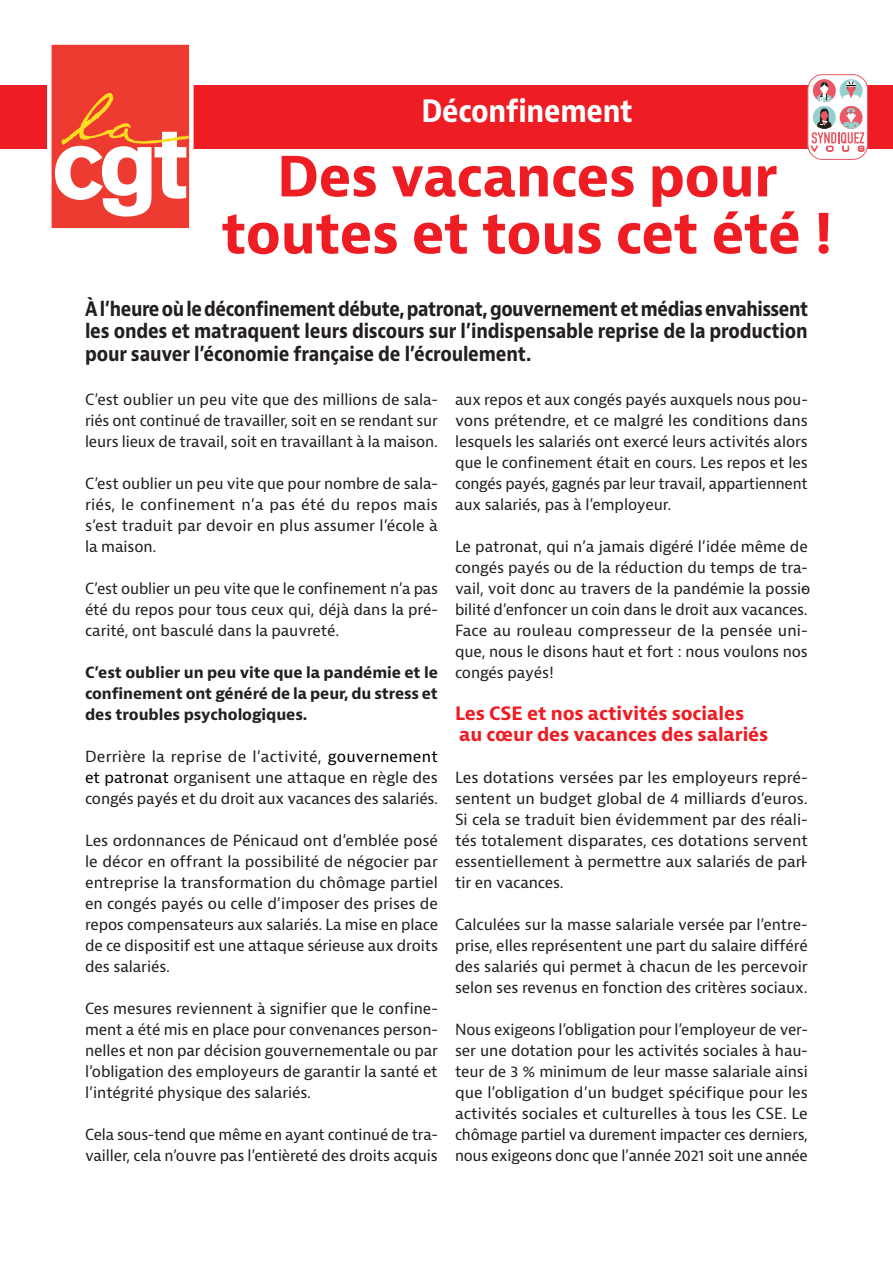
<style>
.page{position:relative;width:893px;height:1263px;background:#fff}
.page>*{position:absolute;margin:0;border:0;box-sizing:border-box;transform-origin:0 0}
.Titre_C{font:700 54px/57px "Bernina Sans";letter-spacing:-.015em;color:#ee1d23;text-align:center}
.surtitre{font:700 30px "Bernina Sans";letter-spacing:-.01em;color:#fff;scale:.89 1}
.chapo{font:700 19.5px/22.5px "Bernino Sans";letter-spacing:-.01em;color:#231f20;text-align:justify;scale:.88 1}
.Texte{font:700 18px/21px "Bernina Sans";letter-spacing:-.005em;color:#ee1d23}
.Texte-2{font:15px/21px "Bernina Sans";letter-spacing:-.01em;color:#231f20;text-align:justify}
.Texte-3{font:700 15px/21px "Bernina Sans";letter-spacing:-.01em;color:#231f20;text-align:justify}
.s1{color:#000}
</style>
<div class="page">
<div style="left:0;top:85px;width:893px;height:64px;background:#ee1d23"></div>
<div style="left:49px;top:43px;width:142px;height:187px;background:#ee3b32"></div>
<svg style="left:55px;top:93px;width:134px;height:124px"></svg>
<div style="left:47px;top:40px;width:147px;height:193px;border:4px solid #fff"></div>
<div style="left:808px;top:75px;width:59px;height:84px;background:#fff;border-radius:15px"></div>
<div style="left:808px;top:75px;width:59px;height:84px;border:1px solid #eb5863;border-radius:15px"></div>
<div style="left:813px;top:106px;width:23px;height:23px;background:#93d0ce;border-radius:50%"></div>
<div style="left:840px;top:106px;width:23px;height:23px;background:#eb5863;border-radius:50%"></div>
<svg style="left:813px;top:79px;width:23px;height:23px"></svg>
<svg style="left:817px;top:82px;width:15px;height:20px"></svg>
<div style="left:840px;top:79px;width:22px;height:23px;background:#93d0ce;border-radius:50%"></div>
<svg style="left:843px;top:81px;width:16px;height:21px"></svg>
<svg style="left:811px;top:108px;width:53px;height:43px"></svg>
<p class="surtitre" style="left:421px;top:92px;width:239px">Déconfinement</p>
<p class="Titre_C" style="left:221px;top:149px;width:613px">Des vacances pour toutes et tous cet été !</p>
<p class="chapo" style="left:85px;top:298px;width:823px">À l’heure où le déconfinement débute, patronat, gouvernement et médias envahissent les ondes et matraquent leurs discours sur l’indispensable reprise de la production pour sauver l’économie française de l’écroulement.</p>
<p class="Texte-2" style="left:85px;top:389px;width:354px">C’est oublier un peu vite que des millions de sala&shy;riés ont continué de travailler, soit en se rendant sur leurs lieux de travail, soit en travaillant à la maison.</p>
<p class="Texte-2" style="left:85px;top:473px;width:354px">C’est oublier un peu vite que pour nombre de sala&shy;riés, le confinement n’a pas été du repos mais s’est traduit par devoir en plus assumer l’école à la maison.</p>
<p class="Texte-2" style="left:85px;top:578px;width:355px">C’est oublier un peu vite que le confinement n’a pas été du repos pour tous ceux qui, déjà dans la pré&shy;carité, ont basculé dans la pauvreté.</p>
<p class="Texte-3" style="left:85px;top:662px;width:355px">C’est oublier un peu vite que la pandémie et le confinement ont généré de la peur, du stress et des troubles psychologiques.</p>
<p class="Texte-2" style="left:85px;top:746px;width:354px">Derrière la reprise de l’activité, <span class="s1">gouvernement et patronat</span> organisent une attaque en règle des congés payés et du droit aux vacances des salariés.</p>
<p class="Texte-2" style="left:85px;top:830px;width:355px">Les ordonnances de Pénicaud ont d’emblée posé le décor en offrant la possibilité de négocier par entreprise la transformation du chômage partiel en congés payés ou celle d’imposer des prises de repos compensateurs aux salariés. La mise en place de ce dispositif est une attaque sérieuse aux droits des salariés.</p>
<p class="Texte-2" style="left:85px;top:998px;width:354px">Ces mesures reviennent à signifier que le confine&shy;ment a été mis en place pour convenances person&shy;nelles et non par décision gouvernementale ou par l’obligation des employeurs de garantir la santé et l’intégrité physique des salariés.</p>
<p class="Texte-2" style="left:85px;top:1124px;width:354px">Cela sous-tend que même en ayant continué de tra&shy;vailler, cela n’ouvre pas l’entièreté des droits acquis</p>
<p class="Texte-2" style="left:455px;top:389px;width:355px">aux repos et aux congés payés auxquels nous pou&shy;vons prétendre, et ce malgré les conditions dans lesquels les salariés ont exercé leurs activités alors que le confinement était en cours. Les repos et les congés payés, gagnés par leur travail, appartiennent aux salariés, pas à l’employeur.</p>
<p class="Texte-2" style="left:455px;top:536px;width:354px">Le patronat, qui n’a jamais digéré l’idée même de congés payés ou de la réduction du temps de tra&shy;vail, voit donc au travers de la pandémie la possi&shy;bilité d’enfoncer un coin dans le droit aux vacances.<br>Face au rouleau compresseur de la pensée uni&shy;que, nous le disons haut et fort : nous voulons nos congés payés!</p>
<p class="Texte" style="left:455px;top:703px;width:315px">Les CSE et nos activités sociales au cœur des vacances des salariés</p>
<p class="Texte-2" style="left:455px;top:767px;width:354px">Les dotations versées par les employeurs repré&shy;sentent un budget global de 4 milliards d’euros.<br>Si cela se traduit bien évidemment par des réali&shy;tés totalement disparates, ces dotations servent essentiellement à permettre aux salariés de par&shy;tir en vacances.</p>
<p class="Texte-2" style="left:455px;top:914px;width:354px">Calculées sur la masse salariale versée par l’entre&shy;prise, elles représentent une part du salaire différé des salariés qui permet à chacun de les percevoir selon ses revenus en fonction des critères sociaux.</p>
<p class="Texte-2" style="left:455px;top:1019px;width:354px">Nous exigeons l’obligation pour l’employeur de ver&shy;ser une dotation pour les activités sociales à hau&shy;teur de 3 % minimum de leur masse salariale ainsi que l’obligation d’un budget spécifique pour les activités sociales et culturelles à tous les CSE. Le chômage partiel va durement impacter ces derniers, nous exigeons donc que l’année 2021 soit une année</p>
</div>
